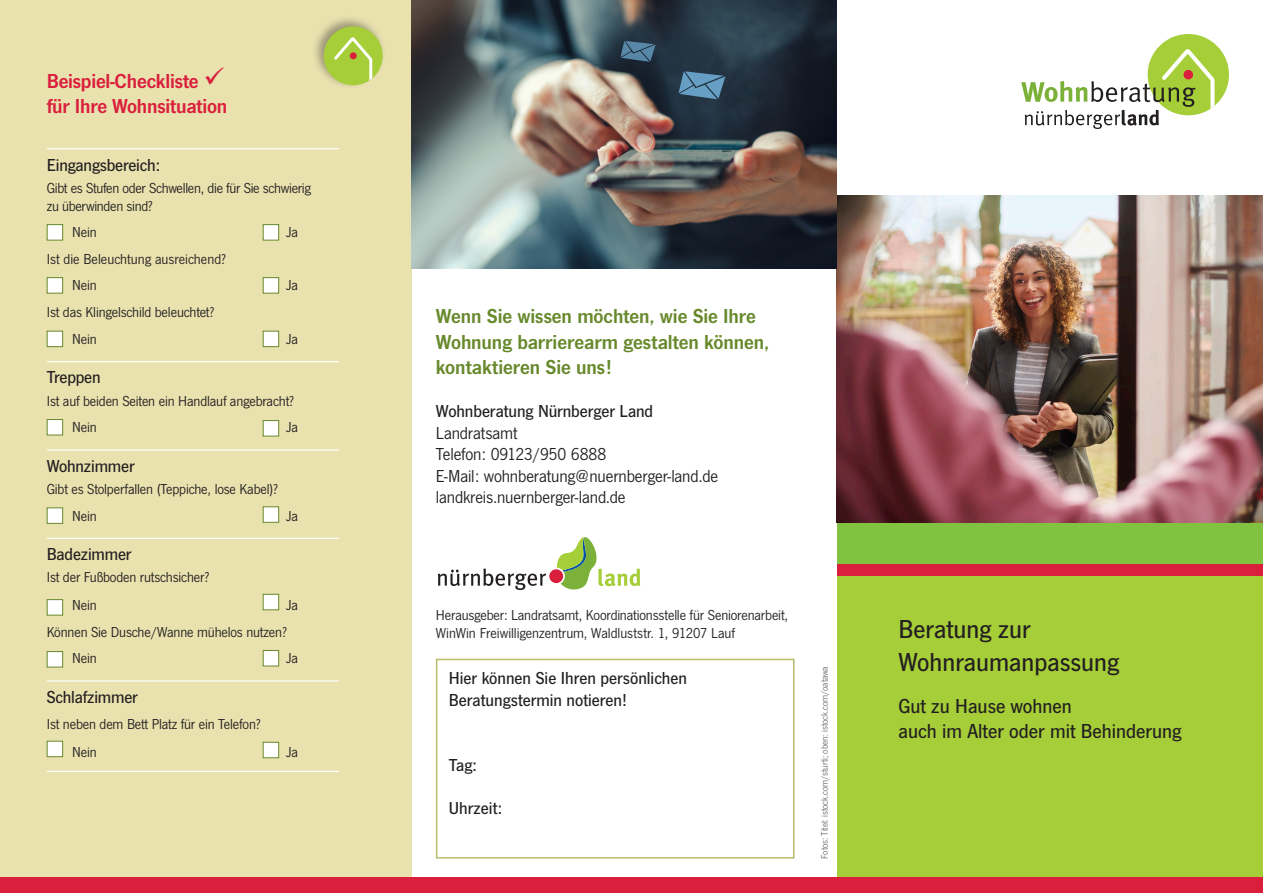
<style>
.page{position:relative;width:1263px;height:893px;background:#fff}
.page>*{position:absolute;margin:0;border:0;box-sizing:border-box;transform-origin:0 0}
.t1{font:500 27px/32.4px "News Gothic T";color:#231f20}
.t2{font:600 21px/25.2px "News Gothic T";letter-spacing:-.005em;color:#67892c}
.t3{font:500 21px/25.2px "News Gothic T";color:#231f20}
.head{font:600 21px/25.2px "News Gothic T";letter-spacing:-.01em;color:#da1f3d}
.strichbrot{font:500 18px/21.6px "News Gothic T";letter-spacing:-.005em;color:#231f20}
.t4{font:18px/21.6px "News Gothic T";letter-spacing:-.01em;color:#231f20}
.Brot{font:15px/18px "News Gothic T";letter-spacing:-.01em;color:#231f20}
.Brot-2{font:9.75px "News Gothic T";letter-spacing:-.01em;color:#6c6d70}
</style>
<div class="page">
<div style="left:1148px;top:34px;width:81px;height:81px;background:#a6ce39;border-radius:50%"></div>
<div style="left:0;top:0;width:412px;height:888px;background:#e9e2af"></div>
<div style="left:838px;top:574px;width:425px;height:319px;background:#a6ce39"></div>
<svg style="left:438px;top:568px;width:108px;height:22px"></svg>
<div style="left:549px;top:569px;width:14px;height:14px;background:#da1f3d;border-radius:50%"></div>
<svg style="left:557px;top:537px;width:83px;height:53px"></svg>
<div style="left:838px;top:564px;width:425px;height:11px;background:#da1f3d"></div>
<div style="left:838px;top:517px;width:425px;height:47px;background:#81c340"></div>
<div style="left:0;top:878px;width:1263px;height:15px;background:#da1f3d"></div>
<hr style="left:47px;top:148px;width:292px;height:1px;background:#fff">
<hr style="left:47px;top:361px;width:292px;height:1px;background:#fff">
<hr style="left:47px;top:449px;width:292px;height:2px;background:#fff">
<hr style="left:47px;top:538px;width:292px;height:1px;background:#fff">
<hr style="left:47px;top:680px;width:292px;height:1px;background:#fff">
<div style="left:47px;top:224px;width:16px;height:16px;background:#fff;border:1px solid #67892c"></div>
<div style="left:263px;top:224px;width:16px;height:16px;background:#fff;border:1px solid #67892c"></div>
<div style="left:47px;top:277px;width:16px;height:16px;background:#fff;border:1px solid #67892c"></div>
<div style="left:263px;top:277px;width:16px;height:16px;background:#fff;border:1px solid #67892c"></div>
<div style="left:47px;top:331px;width:16px;height:16px;background:#fff;border:1px solid #67892c"></div>
<div style="left:263px;top:331px;width:16px;height:16px;background:#fff;border:1px solid #67892c"></div>
<div style="left:47px;top:419px;width:16px;height:16px;background:#fff;border:1px solid #67892c"></div>
<div style="left:263px;top:420px;width:16px;height:16px;background:#fff;border:1px solid #67892c"></div>
<div style="left:47px;top:507px;width:16px;height:17px;background:#fff;border:1px solid #67892c"></div>
<div style="left:263px;top:506px;width:16px;height:17px;background:#fff;border:1px solid #67892c"></div>
<div style="left:47px;top:599px;width:16px;height:16px;background:#fff;border:1px solid #67892c"></div>
<div style="left:263px;top:594px;width:16px;height:16px;background:#fff"></div>
<div style="left:263px;top:594px;width:16px;height:16px;border:1px solid #67892c"></div>
<div style="left:47px;top:651px;width:16px;height:16px;background:#fff;border:1px solid #67892c"></div>
<div style="left:263px;top:650px;width:16px;height:16px;background:#fff;border:1px solid #67892c"></div>
<div style="left:47px;top:741px;width:16px;height:16px;background:#fff;border:1px solid #67892c"></div>
<div style="left:263px;top:742px;width:16px;height:16px;background:#fff"></div>
<div style="left:263px;top:742px;width:16px;height:16px;border:1px solid #67892c"></div>
<img style="left:837px;top:195px;width:426px;height:327px">
<img style="left:412px;top:0;width:425px;height:268px">
<svg style="left:1021px;top:45px;width:195px;height:84px"></svg>
<hr style="left:47px;top:771px;width:292px;height:1px;background:#fff">
<div style="left:436px;top:659px;width:358px;height:200px;background:#fff;border:2px solid #b8bb6c"></div>
<svg style="left:678px;top:71px;width:47px;height:28px"></svg>
<svg style="left:620px;top:41px;width:36px;height:21px"></svg>
<div style="left:311px;top:14px;width:75px;height:75px;background:#231f20;opacity:.4"></div>
<div style="left:324px;top:26px;width:59px;height:59px;background:#a6ce39;border-radius:50%"></div>
<svg style="left:331px;top:35px;width:43px;height:50px"></svg>
<div style="left:350px;top:52px;width:7px;height:7px;background:#da1f3d;border-radius:50%"></div>
<p class="head" style="left:47px;top:68px;width:182px">Beispiel-Checkliste ✓ für Ihre Wohnsituation</p>
<p class="strichbrot" style="left:47px;top:153px;width:115px">Eingangsbereich:</p>
<p class="Brot" style="left:47px;top:179px;width:266px">Gibt es Stufen oder Schwellen, die für Sie schwierig zu überwinden sind?</p>
<p class="Brot" style="left:72px;top:223px;width:26px">Nein</p>
<p class="Brot" style="left:286px;top:223px;width:13px">Ja</p>
<p class="Brot" style="left:47px;top:250px;width:181px">Ist die Beleuchtung ausreichend?</p>
<p class="Brot" style="left:72px;top:276px;width:26px">Nein</p>
<p class="Brot" style="left:286px;top:276px;width:13px">Ja</p>
<p class="Brot" style="left:47px;top:303px;width:169px">Ist das Klingelschild beleuchtet?</p>
<p class="Brot" style="left:72px;top:330px;width:26px">Nein</p>
<p class="Brot" style="left:286px;top:330px;width:13px">Ja</p>
<p class="strichbrot" style="left:47px;top:366px;width:55px">Treppen</p>
<p class="Brot" style="left:47px;top:391px;width:249px">Ist auf beiden Seiten ein Handlauf angebracht?</p>
<p class="Brot" style="left:72px;top:418px;width:26px">Nein</p>
<p class="Brot" style="left:286px;top:418px;width:13px">Ja</p>
<p class="strichbrot" style="left:47px;top:455px;width:89px">Wohnzimmer</p>
<p class="Brot" style="left:47px;top:480px;width:233px">Gibt es Stolperfallen (Teppiche, lose Kabel)?</p>
<p class="Brot" style="left:72px;top:506px;width:26px">Nein</p>
<p class="Brot" style="left:286px;top:506px;width:13px">Ja</p>
<p class="strichbrot" style="left:47px;top:543px;width:86px">Badezimmer</p>
<p class="Brot" style="left:47px;top:568px;width:164px">Ist der Fußboden rutschsicher?</p>
<p class="Brot" style="left:72px;top:596px;width:26px">Nein</p>
<p class="Brot" style="left:286px;top:596px;width:13px">Ja</p>
<p class="Brot" style="left:47px;top:622px;width:242px">Können Sie Dusche/Wanne mühelos nutzen?</p>
<p class="Brot" style="left:72px;top:649px;width:26px">Nein</p>
<p class="Brot" style="left:286px;top:649px;width:13px">Ja</p>
<p class="strichbrot" style="left:47px;top:686px;width:93px">Schlafzimmer</p>
<p class="Brot" style="left:47px;top:715px;width:216px">Ist neben dem Bett Platz für ein Telefon?</p>
<p class="Brot" style="left:72px;top:743px;width:26px">Nein</p>
<p class="Brot" style="left:286px;top:743px;width:13px">Ja</p>
<p class="t2" style="left:436px;top:303px;width:335px">Wenn Sie wissen möchten, wie Sie Ihre<br>Wohnung barrierearm gestalten können, kontaktieren Sie uns!</p>
<p class="strichbrot" style="left:436px;top:400px;width:219px">Wohnberatung Nürnberger Land</p>
<p class="t4" style="left:436px;top:421px;width:83px">Landratsamt</p>
<p class="t4" style="left:436px;top:443px;width:172px">Telefon: 09123/950 6888</p>
<p class="t4" style="left:436px;top:465px;width:284px">E-Mail: wohnberatung@nuernberger-land.de landkreis.nuernberger-land.de</p>
<p class="Brot" style="left:436px;top:606px;width:354px">Herausgeber: Landratsamt, Koordinationsstelle für Seniorenarbeit,<br>WinWin Freiwilligenzentrum, Waldluststr. 1, 91207 Lauf</p>
<p class="strichbrot" style="left:449px;top:667px;width:240px">Hier können Sie Ihren persönlichen<br>Beratungstermin notieren!</p>
<p class="strichbrot" style="left:449px;top:753px;width:30px">Tag:</p>
<p class="strichbrot" style="left:449px;top:797px;width:55px">Uhrzeit:</p>
<p class="Brot-2" style="left:819px;top:859px;width:194px;rotate:-90deg">Fotos: Titel: istock.com/sturti; oben: istock.com/oatawa</p>
<p class="t1" style="left:898px;top:613px;width:222px">Beratung zur<br>Wohnraumanpassung</p>
<p class="t3" style="left:898px;top:693px;width:284px">Gut zu Hause wohnen<br>auch im Alter oder mit Behinderung</p>
</div>
